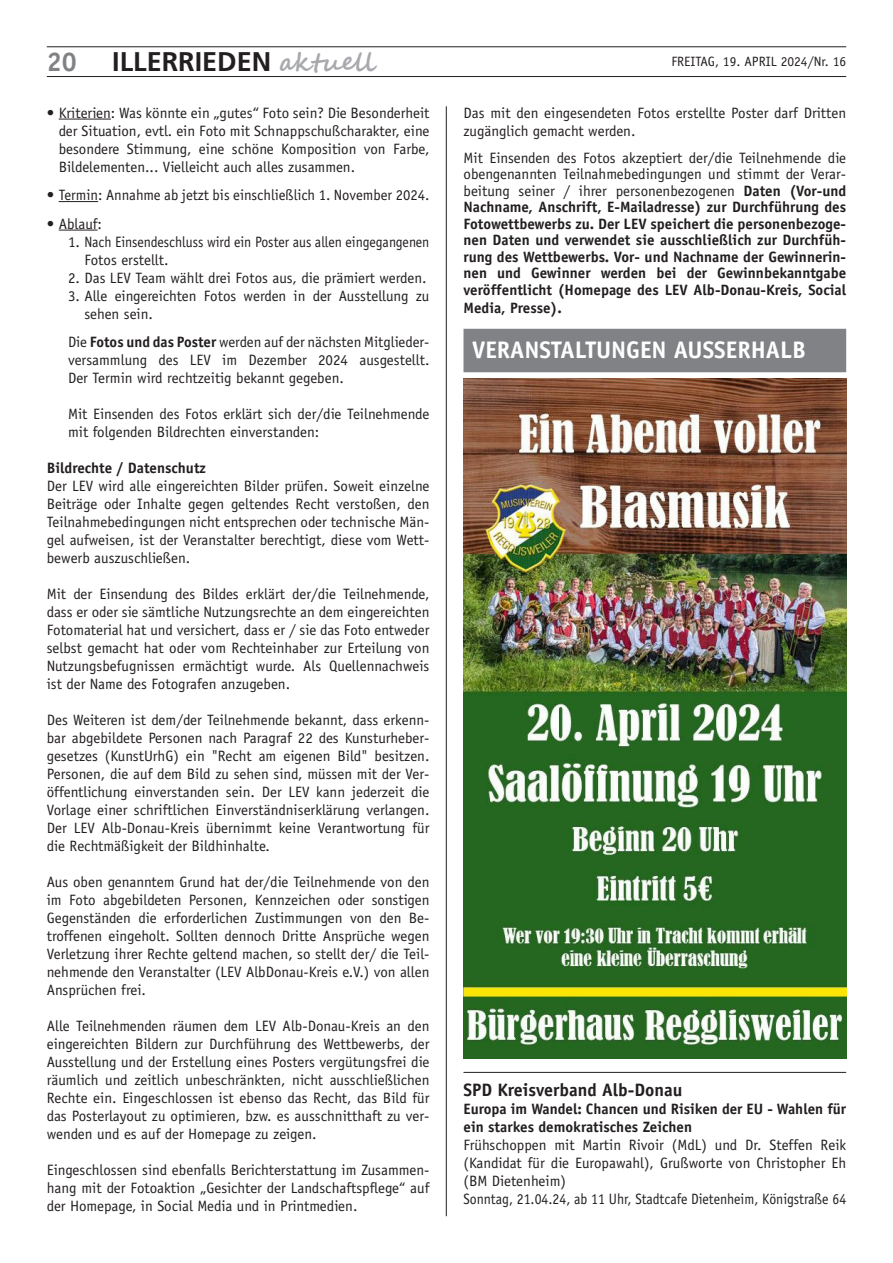
<style>
.page{position:relative;width:893px;height:1263px;background:#fff}
.page>*{position:absolute;margin:0;border:0;box-sizing:border-box;transform-origin:0 0}
.t1{font:700 27px "Frutiger";color:#231f20}
.t2{font:700 27px "Officina Sans";color:#808285}
.t3{font:700 24px "Officina Sans";color:#fff}
.t4{font:700 18px "Officina Sans";color:#231f20}
.t5{font:15px/18px "Officina Sans";color:#231f20;text-align:justify}
.t6{font:700 15px/16.5px "Officina Sans";color:#231f20;text-align:justify}
.t7{font:13.5px "Officina Sans";color:#231f20}
.s1{font-family:"Segoe Script";font-size:25.5px;color:#a8a9ad}
.s2{font-weight:700}
.s3{font-weight:400}
</style>
<div class="page">
<hr style="left:47px;top:76px;width:799px;height:1px;background:#231f20">
<hr style="left:47px;top:47px;width:799px;height:1px;background:#231f20">
<hr style="left:446px;top:106px;width:1px;height:1110px;background:#231f20">
<hr style="left:59px;top:119px;width:52px;height:1px;background:#231f20">
<hr style="left:59px;top:201px;width:39px;height:1px;background:#231f20">
<hr style="left:59px;top:230px;width:39px;height:1px;background:#231f20">
<hr style="left:463px;top:1072px;width:383px;height:1px;background:#231f20">
<div style="left:463px;top:329px;width:383px;height:43px;background:#808285"></div>
<img style="left:463px;top:378px;width:383px;height:680px">
<h1 class="t1" style="left:112px;top:46px;width:264px">ILLERRIEDEN <span class="s1">aktuell</span></h1>
<p class="t5" style="left:59px;top:104px;width:372px;text-indent:-12px">• Kriterien: Was könnte ein „gutes“ Foto sein? Die Besonderheit der Situation, evtl. ein Foto mit Schnappschußcharakter, eine besondere Stimmung, eine schöne Komposition von Farbe, Bildelementen... Vielleicht auch alles zusammen.</p>
<p class="t5" style="left:47px;top:186px;width:384px">• Termin: Annahme ab jetzt bis einschließlich 1. November 2024.</p>
<p class="t5" style="left:47px;top:215px;width:57px">• Ablauf:</p>
<p class="t5" style="left:84px;top:233px;width:347px;text-indent:-16px">1. Nach Einsendeschluss wird ein Poster aus allen eingegangenen<br>Fotos erstellt.</p>
<p class="t5" style="left:68px;top:269px;width:360px">2. Das LEV Team wählt drei Fotos aus, die prämiert werden.</p>
<p class="t5" style="left:84px;top:287px;width:347px;text-indent:-16px">3. Alle eingereichten Fotos werden in der Ausstellung zu sehen sein.</p>
<p class="t5" style="left:68px;top:333px;width:363px">Die <span class="s2">Fotos und das Poster</span> werden auf der nächsten Mitglieder&shy;versammlung des LEV im Dezember 2024 ausgestellt.<br>Der Termin wird rechtzeitig bekannt gegeben.</p>
<p class="t5" style="left:68px;top:405px;width:363px">Mit Einsenden des Fotos erklärt sich der/die Teilnehmende mit folgenden Bildrechten einverstanden:</p>
<p class="t6" style="left:47px;top:460px;width:161px">Bildrechte / Datenschutz</p>
<p class="t5" style="left:47px;top:477px;width:384px">Der LEV wird alle eingereichten Bilder prüfen. Soweit einzelne Beiträge oder Inhalte gegen geltendes Recht verstoßen, den Teilnahmebedingungen nicht entsprechen oder technische Män&shy;gel aufweisen, ist der Veranstalter berechtigt, diese vom Wett&shy;bewerb auszuschließen.</p>
<p class="t5" style="left:47px;top:585px;width:384px">Mit der Einsendung des Bildes erklärt der/die Teilnehmende, dass er oder sie sämtliche Nutzungsrechte an dem eingereichten Fotomaterial hat und versichert, dass er / sie das Foto entweder selbst gemacht hat oder vom Rechteinhaber zur Erteilung von Nutzungsbefugnissen ermächtigt wurde. Als Quellennachweis ist der Name des Fotografen anzugeben.</p>
<p class="t5" style="left:47px;top:711px;width:384px">Des Weiteren ist dem/der Teilnehmende bekannt, dass erkenn&shy;bar abgebildete Personen nach Paragraf 22 des Kunsturheber&shy;gesetzes (KunstUrhG) ein "Recht am eigenen Bild" besitzen.<br>Personen, die auf dem Bild zu sehen sind, müssen mit der Ver&shy;öffentlichung einverstanden sein. Der LEV kann jederzeit die Vorlage einer schriftlichen Einverständniserklärung verlangen.<br>Der LEV Alb-Donau-Kreis übernimmt keine Verantwortung für die Rechtmäßigkeit der Bildhinhalte.</p>
<p class="t5" style="left:47px;top:873px;width:384px">Aus oben genanntem Grund hat der/die Teilnehmende von den im Foto abgebildeten Personen, Kennzeichen oder sonstigen Gegenständen die erforderlichen Zustimmungen von den Be&shy;troffenen eingeholt. Sollten dennoch Dritte Ansprüche wegen Verletzung ihrer Rechte geltend machen, so stellt der/ die Teil&shy;nehmende den Veranstalter (LEV AlbDonau-Kreis e.V.) von allen Ansprüchen frei.</p>
<p class="t5" style="left:47px;top:1017px;width:384px">Alle Teilnehmenden räumen dem LEV Alb-Donau-Kreis an den eingereichten Bildern zur Durchführung des Wettbewerbs, der Ausstellung und der Erstellung eines Posters vergütungsfrei die räumlich und zeitlich unbeschränkten, nicht ausschließlichen Rechte ein. Eingeschlossen ist ebenso das Recht, das Bild für das Posterlayout zu optimieren, bzw. es ausschnitthaft zu ver&shy;wenden und es auf der Homepage zu zeigen.</p>
<p class="t5" style="left:47px;top:1161px;width:384px">Eingeschlossen sind ebenfalls Berichterstattung im Zusammen&shy;hang mit der Fotoaktion „Gesichter der Landschaftspflege“ auf der Homepage, in Social Media und in Printmedien.</p>
<h1 class="t2" style="left:47px;top:45px;width:32px">20</h1>
<p class="t7" style="left:671px;top:53px;width:176px">FREITAG, 19. APRIL 2024/Nr. 16</p>
<p class="t5" style="left:463px;top:104px;width:384px">Das mit den eingesendeten Fotos erstellte Poster darf Dritten zugänglich gemacht werden.</p>
<p class="t6" style="left:463px;top:149px;width:384px"><span class="s3">Mit Einsenden des Fotos akzeptiert der/die Teilnehmende die obengenannten Teilnahmebedingungen und stimmt der Verar&shy;beitung seiner / ihrer personenbezogenen</span> Daten (Vor-und Nachname, Anschrift, E-Mailadresse) zur Durchführung des Fotowettbewerbs zu. Der LEV speichert die personenbezoge&shy;nen Daten und verwendet sie ausschließlich zur Durchfüh&shy;rung des Wettbewerbs. Vor- und Nachname der Gewinnerin&shy;nen und Gewinner werden bei der Gewinnbekanntgabe veröffentlicht (Homepage des LEV Alb-Donau-Kreis, Social</p>
<p class="t6" style="left:463px;top:299px;width:100px">Media, Presse).</p>
<h2 class="t3" style="left:472px;top:335px;width:335px">VERANSTALTUNGEN AUSSERHALB</h2>
<p class="t4" style="left:463px;top:1078px;width:221px">SPD Kreisverband Alb-Donau</p>
<p class="t6" style="left:463px;top:1100px;width:384px;line-height:18px">Europa im Wandel: Chancen und Risiken der EU - Wahlen für ein starkes demokratisches Zeichen</p>
<p class="t5" style="left:463px;top:1136px;width:384px;text-align:left">Frühschoppen mit Martin Rivoir (MdL) und Dr. Steffen Reik (Kandidat für die Europawahl), Grußworte von Christopher Eh (BM Dietenheim)<br>Sonntag, 21.04.24, ab 11 Uhr, Stadtcafe Dietenheim, Königstraße 64</p>
</div>
